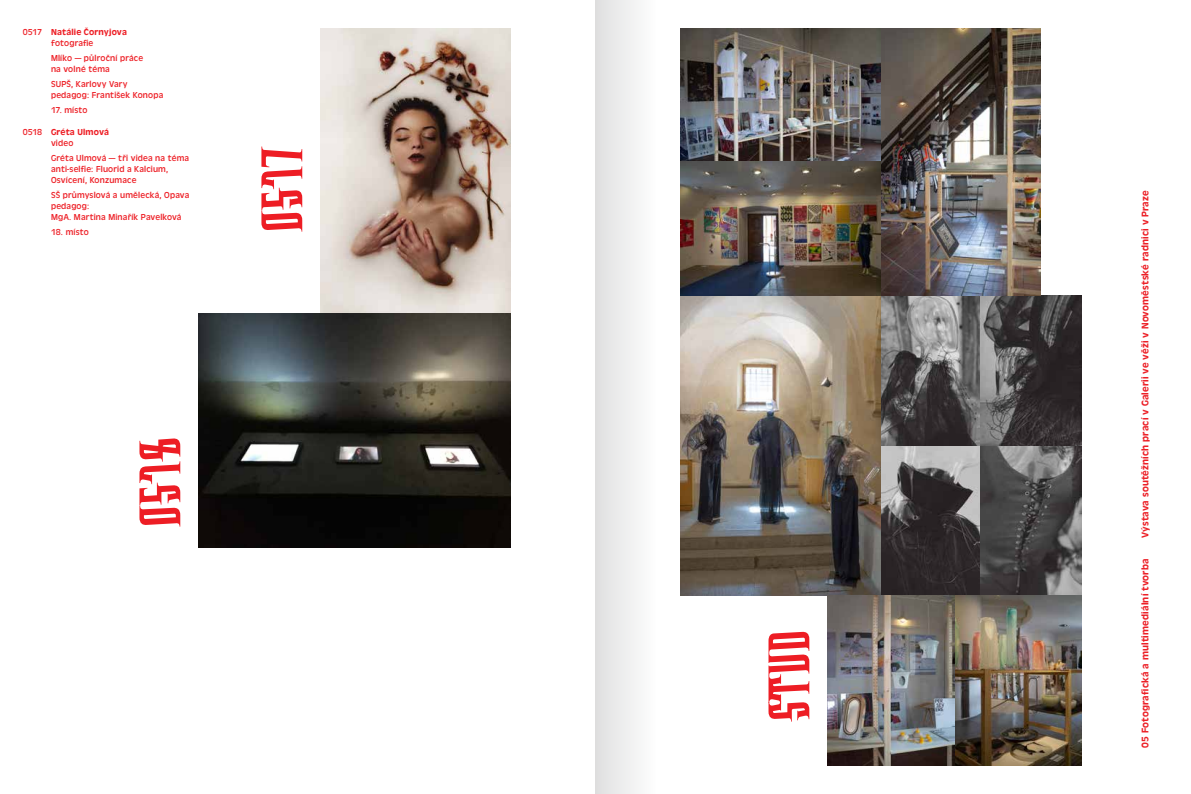
<style>
.page{position:relative;width:1191px;height:794px;background:#fff}
.page>*{position:absolute;margin:0;border:0;box-sizing:border-box;transform-origin:0 0}
.t1{font:60px "metalovej";letter-spacing:-.03em;color:#ed1d24}
.t2{font:500 10px "Antique Olive TOT";letter-spacing:.02em;color:#ec2027}
.t3{font:9px/11px "Antique Olive TOT";letter-spacing:.02em;color:#ed1d24}
.t4{font:500 9px/11px "Antique Olive TOT";letter-spacing:.02em;color:#ed1d24;text-align:center}
.s1{font-weight:400}
</style>
<div class="page">
<img style="left:320px;top:28px;width:190px;height:285px">
<img style="left:198px;top:313px;width:312px;height:234px">
<img style="left:680px;top:295px;width:401px;height:300px">
<img style="left:827px;top:595px;width:254px;height:170px">
<img style="left:680px;top:28px;width:360px;height:267px">
<div style="left:595px;top:0;width:61px;height:794px;background:linear-gradient(to right,#dfdfdf,#fefefe)"></div>
<p class="t4" style="left:23px;top:26px;width:106px"><span class="s1">0517</span> Natálie Čornyjova <span class="s1">fotografie</span></p>
<p class="t3" style="left:51px;top:52px;width:94px">Mlíko — půlroční práce na volné téma</p>
<p class="t3" style="left:51px;top:78px;width:114px">SUPŠ, Karlovy Vary pedagog: František Konopa</p>
<p class="t3" style="left:51px;top:104px;width:38px">17. místo</p>
<p class="t4" style="left:51px;top:126px;width:60px;text-align:left;text-indent:-28px"><span class="s1">0518</span> Gréta Ulmová <span class="s1">video</span></p>
<p class="t3" style="left:51px;top:152px;width:140px">Gréta Ulmová — tři videa na téma anti-selfie: Fluorid a Kalcium,<br>Osvícení, Konzumace</p>
<p class="t3" style="left:51px;top:189px;width:140px">SŠ průmyslová a umělecká, Opava pedagog:<br>MgA. Martina Minařík Pavelková</p>
<p class="t3" style="left:51px;top:226px;width:39px">18. místo</p>
<h1 class="t1" style="left:255px;top:232px;width:89px;rotate:-90deg">0517</h1>
<h1 class="t1" style="left:133px;top:527px;width:92px;rotate:-90deg">0518</h1>
<h1 class="t1" style="left:762px;top:722px;width:92px;rotate:-90deg">STUD</h1>
<p class="t2" style="left:1139px;top:538px;width:349px;rotate:-90deg">Výstava soutěžních prací v Galerii ve věži v Novoměstské radnici v Praze</p>
<p class="t2" style="left:1139px;top:748px;width:191px;rotate:-90deg">05 Fotografická a multimediální tvorba</p>
</div>
